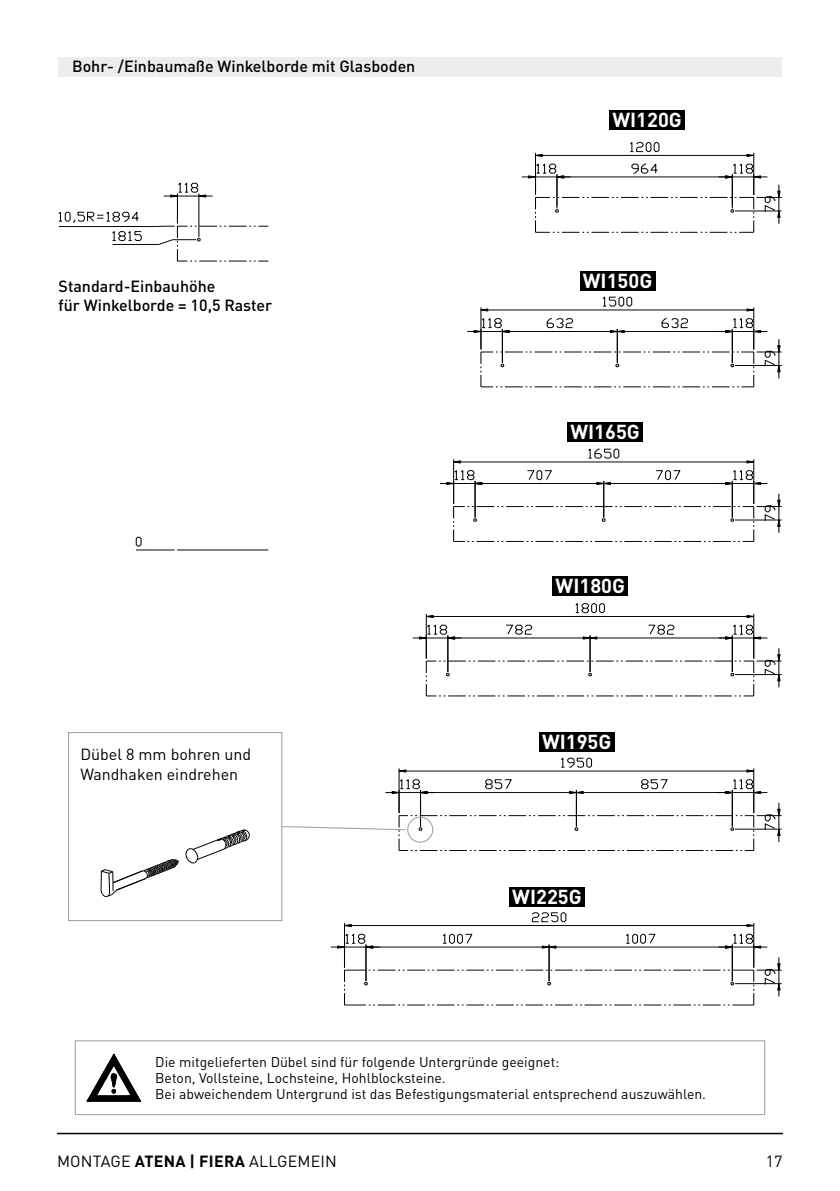
<style>
.page{position:relative;width:840px;height:1191px;background:#fff}
.page>*{position:absolute;margin:0;border:0;box-sizing:border-box;transform-origin:0 0}
.t1{font:700 20px "DIN Pro";color:#fff}
.t2{font:500 16px/19.2px "DIN Pro";color:#000}
.t3{font:16px/19.2px "DIN Pro";color:#000}
.t4{font:14px/16px "DIN Pro";color:#000}
.s1{font-weight:700}
</style>
<div class="page">
<div style="left:58px;top:57px;width:723px;height:19px;background:#ededed"></div>
<hr style="left:57px;top:1132px;width:725px;height:2px;background:#000">
<hr style="left:177px;top:549px;width:91px;height:1px;background:#000">
<hr style="left:136px;top:549px;width:38px;height:1px;background:#000">
<svg style="left:136px;top:537px;width:10px;height:13px"></svg>
<hr style="left:112px;top:244px;width:47px;height:1px;background:#000">
<hr style="left:59px;top:226px;width:97px;height:1px;background:#000">
<svg style="left:59px;top:212px;width:87px;height:33px"></svg>
<hr style="left:177px;top:193px;width:1px;height:31px;background:#000">
<hr style="left:198px;top:193px;width:1px;height:44px;background:#000">
<svg style="left:156px;top:226px;width:112px;height:36px"></svg>
<svg style="left:164px;top:183px;width:48px;height:14px"></svg>
<hr style="left:535px;top:153px;width:1px;height:42px;background:#000">
<hr style="left:753px;top:153px;width:1px;height:42px;background:#000">
<hr style="left:542px;top:155px;width:204px;height:1px;background:#000">
<svg style="left:536px;top:154px;width:6px;height:3px"></svg>
<svg style="left:630px;top:142px;width:28px;height:10px"></svg>
<svg style="left:746px;top:154px;width:8px;height:3px"></svg>
<hr style="left:480px;top:307px;width:1px;height:42px;background:#000">
<hr style="left:753px;top:307px;width:1px;height:42px;background:#000">
<hr style="left:487px;top:310px;width:259px;height:1px;background:#000">
<svg style="left:480px;top:309px;width:7px;height:2px"></svg>
<svg style="left:602px;top:297px;width:29px;height:10px"></svg>
<svg style="left:746px;top:309px;width:8px;height:2px"></svg>
<svg style="left:467px;top:318px;width:314px;height:69px"></svg>
<hr style="left:453px;top:459px;width:1px;height:45px;background:#000">
<hr style="left:753px;top:459px;width:1px;height:45px;background:#000">
<hr style="left:460px;top:461px;width:286px;height:1px;background:#000">
<svg style="left:453px;top:461px;width:7px;height:2px"></svg>
<svg style="left:588px;top:449px;width:30px;height:10px"></svg>
<svg style="left:746px;top:461px;width:8px;height:2px"></svg>
<svg style="left:440px;top:470px;width:341px;height:72px"></svg>
<svg style="left:521px;top:164px;width:260px;height:69px"></svg>
<hr style="left:425px;top:614px;width:1px;height:44px;background:#000">
<hr style="left:753px;top:614px;width:1px;height:44px;background:#000">
<hr style="left:433px;top:616px;width:313px;height:1px;background:#000">
<svg style="left:425px;top:615px;width:8px;height:2px"></svg>
<svg style="left:575px;top:603px;width:29px;height:10px"></svg>
<svg style="left:746px;top:615px;width:8px;height:2px"></svg>
<svg style="left:412px;top:625px;width:369px;height:71px"></svg>
<hr style="left:398px;top:768px;width:1px;height:45px;background:#000">
<hr style="left:753px;top:768px;width:1px;height:45px;background:#000">
<hr style="left:405px;top:770px;width:341px;height:1px;background:#000">
<svg style="left:398px;top:770px;width:8px;height:2px"></svg>
<svg style="left:561px;top:758px;width:30px;height:10px"></svg>
<svg style="left:746px;top:770px;width:8px;height:2px"></svg>
<hr style="left:344px;top:923px;width:1px;height:44px;background:#000">
<hr style="left:753px;top:923px;width:1px;height:44px;background:#000">
<hr style="left:351px;top:925px;width:395px;height:1px;background:#000">
<svg style="left:345px;top:924px;width:6px;height:2px"></svg>
<svg style="left:532px;top:912px;width:33px;height:10px"></svg>
<svg style="left:746px;top:924px;width:8px;height:2px"></svg>
<svg style="left:330px;top:934px;width:451px;height:71px"></svg>
<div style="left:75px;top:1040px;width:689px;height:75px;border:1px solid #9c9c9c"></div>
<svg style="left:87px;top:1054px;width:53px;height:47px"></svg>
<svg style="left:101px;top:859px;width:77px;height:38px"></svg>
<svg style="left:186px;top:829px;width:63px;height:34px"></svg>
<div style="left:68px;top:732px;width:214px;height:189px;border:1px solid #9c9c9c"></div>
<svg style="left:281px;top:779px;width:500px;height:72px"></svg>
<div style="left:609px;top:110px;width:75px;height:20px;background:#000"></div>
<div style="left:579px;top:271px;width:75px;height:20px;background:#000"></div>
<div style="left:567px;top:422px;width:75px;height:19px;background:#000"></div>
<div style="left:552px;top:575px;width:75px;height:20px;background:#000"></div>
<div style="left:539px;top:732px;width:75px;height:20px;background:#000"></div>
<div style="left:509px;top:886px;width:75px;height:20px;background:#000"></div>
<p class="t2" style="left:72px;top:55px;width:344px">Bohr- /Einbaumaße Winkelborde mit Glasboden</p>
<p class="t2" style="left:59px;top:275px;width:215px">Standard-Einbauhöhe<br>für Winkelborde = 10,5 Raster</p>
<p class="t3" style="left:80px;top:744px;width:172px">Dübel 8 mm bohren und<br>Wandhaken eindrehen</p>
<h1 class="t1" style="left:612px;top:103px;width:71px">WI120G</h1>
<h1 class="t1" style="left:582px;top:264px;width:71px">WI150G</h1>
<h1 class="t1" style="left:570px;top:415px;width:71px">WI165G</h1>
<h1 class="t1" style="left:555px;top:569px;width:71px">WI180G</h1>
<h1 class="t1" style="left:541px;top:725px;width:71px">WI195G</h1>
<h1 class="t1" style="left:512px;top:880px;width:71px">WI225G</h1>
<p class="t4" style="left:155px;top:1053px;width:552px">Die mitgelieferten Dübel sind für folgende Untergründe geeignet:<br>Beton, Vollsteine, Lochsteine, Hohlblocksteine.<br>Bei abweichendem Untergrund ist das Befestigungsmaterial entsprechend auszuwählen.</p>
<p class="t3" style="left:57px;top:1151px;width:281px">MONTAGE <span class="s1">ATENA | FIERA</span> ALLGEMEIN</p>
<p class="t3" style="left:765px;top:1151px;width:18px">17</p>
</div>
